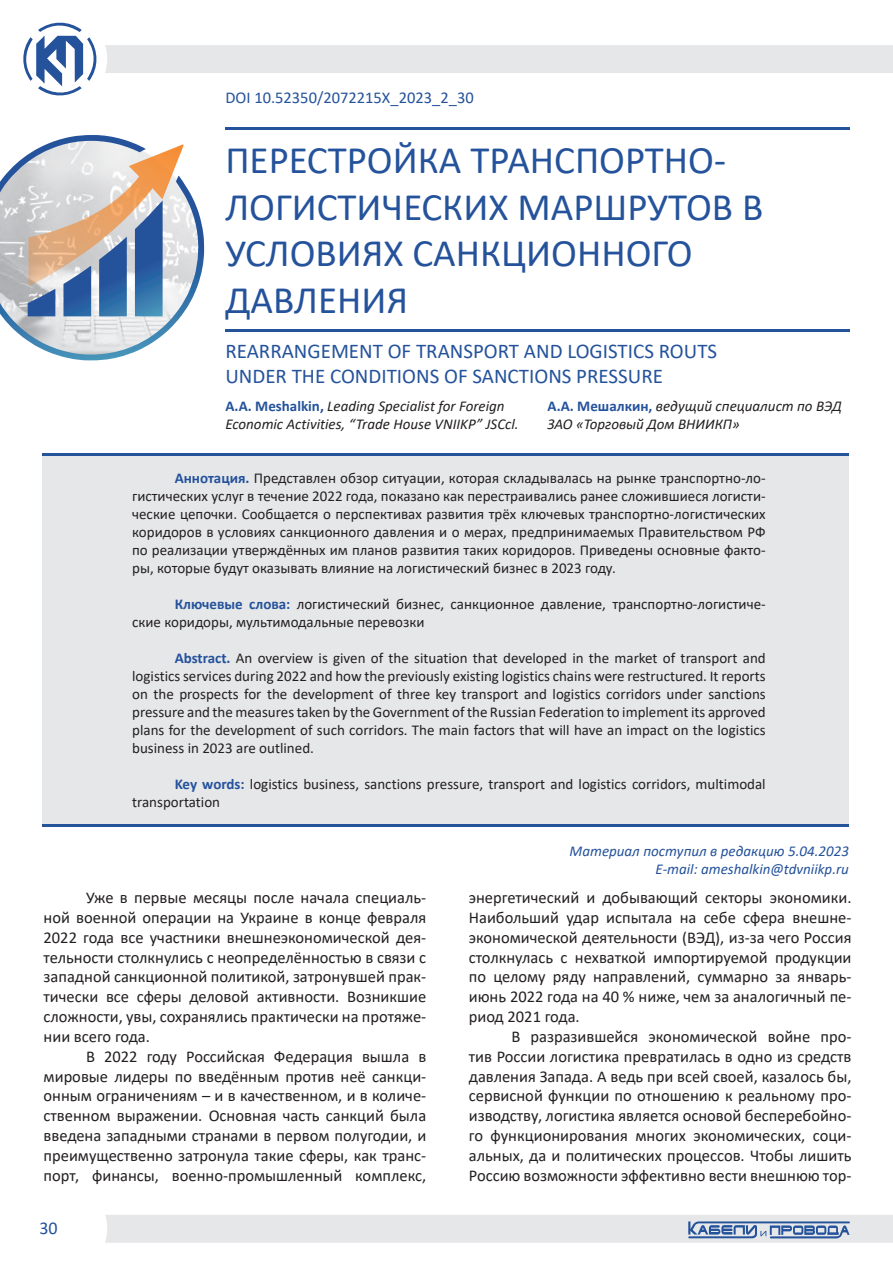
<style>
.page{position:relative;width:893px;height:1263px;background:#fff}
.page>*{position:absolute;margin:0;border:0;box-sizing:border-box;transform-origin:0 0}
.t1{font:39px "Calibri";color:#24529b}
.t2{font:21px "Calibri";color:#24529b}
.t3{font:18px "Calibri";color:#24529b}
.t4{font:16.5px/19.8px "Calibri";color:#231f20;text-align:justify}
.t5{font:16.5px "Calibri";color:#24529b}
.t6{font:15px/18px "Calibri";color:#231f20;text-align:justify}
.t7{font:italic 15px/18px "Calibri";color:#231f20}
.t8{font:italic 15px "Calibri";color:#24529b}
.s1{font-weight:700;font-style:normal;color:#24529b}
.s2{font-weight:700;color:#24529b}
</style>
<div class="page">
<svg style="left:23px;top:22px;width:74px;height:74px"></svg>
<div style="left:105px;top:45px;width:788px;height:28px;background:#e6e7e9"></div>
<svg style="left:105px;top:1215px;width:788px;height:28px;background:#d9dde4"></svg>
<div style="left:43px;top:454px;width:806px;height:373px;background:#e6e7e9"></div>
<hr style="left:43px;top:454px;width:806px;height:2px;background:#24529b">
<hr style="left:43px;top:825px;width:806px;height:2px;background:#24529b">
<svg style="left:0;top:135px;width:204px;height:225px"></svg>
<svg style="left:28px;top:144px;width:156px;height:172px;background:#b0b1b8"></svg>
<hr style="left:225px;top:127px;width:625px;height:3px;background:#24529b">
<hr style="left:225px;top:329px;width:625px;height:3px;background:#24529b">
<p class="t5" style="left:225px;top:86px;width:250px">DOI 10.52350/2072215Х_2023_2_30</p>
<p class="t1" style="left:225px;top:133px;width:502px">ПЕРЕСТРОЙКА ТРАНСПОРТНО-</p>
<p class="t1" style="left:225px;top:180px;width:539px">ЛОГИСТИЧЕСКИХ МАРШРУТОВ В</p>
<p class="t1" style="left:225px;top:226px;width:469px">УСЛОВИЯХ САНКЦИОННОГО</p>
<p class="t1" style="left:225px;top:273px;width:184px">ДАВЛЕНИЯ</p>
<p class="t2" style="left:225px;top:336px;width:493px">REARRANGEMENT OF TRANSPORT AND LOGISTICS ROUTS</p>
<p class="t2" style="left:225px;top:361px;width:439px">UNDER THE CONDITIONS OF SANCTIONS PRESSURE</p>
<p class="t7" style="left:225px;top:396px;width:295px"><span class="s1">A.A. Meshalkin,</span> Leading Specialist for Foreign<br>Economic Activities, “Trade House VNIIKP” JSCcl.</p>
<p class="t7" style="left:547px;top:396px;width:296px"><span class="s1">А.А. Мешалкин,</span> ведущий специалист по ВЭД</p>
<p class="t7" style="left:547px;top:414px;width:194px">ЗАО «Торговый Дом ВНИИКП»</p>
<p class="t6" style="left:132px;top:469px;width:635px;text-indent:43px"><span class="s2">Аннотация.</span> Представлен обзор ситуации, которая складывалась на рынке транспортно-ло&shy;гистических услуг в течение 2022 года, показано как перестраивались ранее сложившиеся логисти&shy;ческие цепочки. Сообщается о перспективах развития трёх ключевых транспортно-логистических коридоров в условиях санкционного давления и о мерах, предпринимаемых Правительством РФ по реализации утверждённых им планов развития таких коридоров. Приведены основные факто&shy;ры, которые будут оказывать влияние на логистический бизнес в 2023 году.</p>
<p class="t6" style="left:132px;top:595px;width:635px;text-indent:43px"><span class="s2">Ключевые слова:</span> логистический бизнес, санкционное давление, транспортно-логистиче&shy;ские коридоры, мультимодальные перевозки</p>
<p class="t6" style="left:132px;top:649px;width:635px;text-indent:43px"><span class="s2">Abstract.</span> An overview is given of the situation that developed in the market of transport and logistics services during 2022 and how the previously existing logistics chains were restructured. It reports on the prospects for the development of three key transport and logistics corridors under sanctions pressure and the measures taken by the Government of the Russian Federation to implement its approved plans for the development of such corridors. The main factors that will have an impact on the logistics business in 2023 are outlined.</p>
<p class="t6" style="left:132px;top:775px;width:635px;text-indent:43px"><span class="s2">Key words:</span> logistics business, sanctions pressure, transport and logistics corridors, multimodal transportation</p>
<p class="t4" style="left:44px;top:887px;width:384px;text-indent:43px">Уже в первые месяцы после начала специаль&shy;ной военной операции на Украине в конце февраля 2022 года все участники внешнеэкономической дея&shy;тельности столкнулись с неопределённостью в связи с западной санкционной политикой, затронувшей прак&shy;тически все сферы деловой активности. Возникшие сложности, увы, сохранялись практически на протяже&shy;нии всего года.</p>
<p class="t4" style="left:44px;top:1046px;width:384px;text-indent:43px">В 2022 году Российская Федерация вышла в мировые лидеры по введённым против неё санкци&shy;онным ограничениям – и в качественном, и в количе&shy;ственном выражении. Основная часть санкций была введена западными странами в первом полугодии, и преимущественно затронула такие сферы, как транс&shy;порт, финансы, военно-промышленный комплекс,</p>
<p class="t3" style="left:39px;top:1215px;width:20px">30</p>
<p class="t8" style="left:570px;top:840px;width:281px">Материал поступил в редакцию 5.04.2023</p>
<p class="t8" style="left:655px;top:858px;width:195px">E-mail: ameshalkin@tdvniikp.ru</p>
<p class="t4" style="left:469px;top:887px;width:384px">энергетический и добывающий секторы экономики.<br>Наибольший удар испытала на себе сфера внешне&shy;экономической деятельности (ВЭД), из-за чего Россия столкнулась с нехваткой импортируемой продукции по целому ряду направлений, суммарно за январь&shy;июнь 2022 года на 40 % ниже, чем за аналогичный пе&shy;риод 2021 года.</p>
<p class="t4" style="left:469px;top:1026px;width:384px;text-indent:43px">В разразившейся экономической войне про&shy;тив России логистика превратилась в одно из средств давления Запада. А ведь при всей своей, казалось бы, сервисной функции по отношению к реальному про&shy;изводству, логистика является основой бесперебойно&shy;го функционирования многих экономических, соци&shy;альных, да и политических процессов. Чтобы лишить Россию возможности эффективно вести внешнюю тор-</p>
</div>
